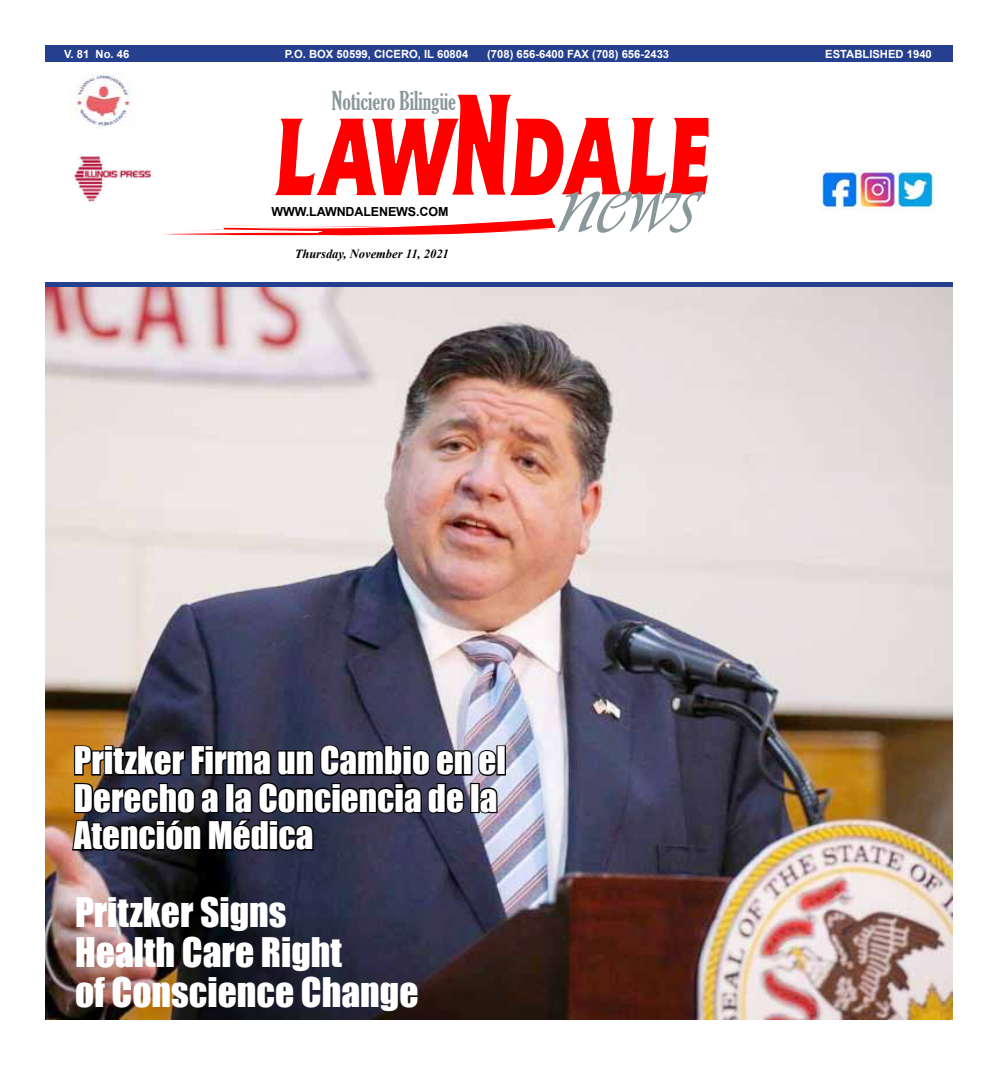
<style>
.page{position:relative;width:998px;height:1065px;background:#fff}
.page>*{position:absolute;margin:0;border:0;box-sizing:border-box;transform-origin:0 0}
.t1{font:100px "Vivaldii";color:#8a979b}
.t2{font:37.5px/40px "Impact";color:#fff}
.t3{font:35px/37.5px "Impact";color:#fff}
.t4{font:extra-condensed 25px "Gloucester";color:#8a979b}
.t5{font:italic 700 12.5px "Times New Roman";color:#000}
.t6{font:700 12.5px "Arial";letter-spacing:-.01em;color:#000}
.t7{font:700 11.25px "Arial";color:#fff}
</style>
<div class="page">
<img style="left:73px;top:156px;width:78px;height:46px">
<img style="left:68px;top:74px;width:63px;height:54px">
<svg style="left:275px;top:94px;width:434px;height:102px"></svg>
<svg style="left:164px;top:218px;width:392px;height:18px"></svg>
<div style="left:45px;top:282px;width:907px;height:5px;background:#25408f"></div>
<div style="left:45px;top:45px;width:907px;height:16px;background:#25408f"></div>
<img style="left:819px;top:170px;width:115px;height:40px">
<img style="left:45px;top:288px;width:907px;height:732px">
<div style="left:496px;top:745px;width:10px;height:31px;border:2px solid #000"></div>
<svg style="left:71px;top:741px;width:428px;height:112px;background:#2c2b37"></svg>
<p class="t7" style="left:64px;top:47px;width:67px">V. 81 No. 46</p>
<p class="t7" style="left:285px;top:47px;width:185px">P.O. BOX 50599, CICERO, IL 60804</p>
<p class="t7" style="left:487px;top:47px;width:183px">(708) 656-6400 FAX (708) 656-2433</p>
<p class="t7" style="left:825px;top:47px;width:108px">ESTABLISHED 1940</p>
<h3 class="t4" style="left:332px;top:87px;width:126px">Noticiero Bilingüe</h3>
<p class="t6" style="left:271px;top:203px;width:178px">WWW.LAWNDALENEWS.COM</p>
<p class="t5" style="left:295px;top:245px;width:156px">Thursday, November 11, 2021</p>
<h1 class="t1" style="left:558px;top:142px;width:140px">news</h1>
<h3 class="t3" style="left:74px;top:741px;width:433px">Pritzker Firma un Cambio en el<br>Derecho a la Conciencia de la<br>Atención Médica</h3>
<h2 class="t2" style="left:75px;top:891px;width:345px">Pritzker Signs<br>Health Care Right<br>of Conscience Change</h2>
</div>
